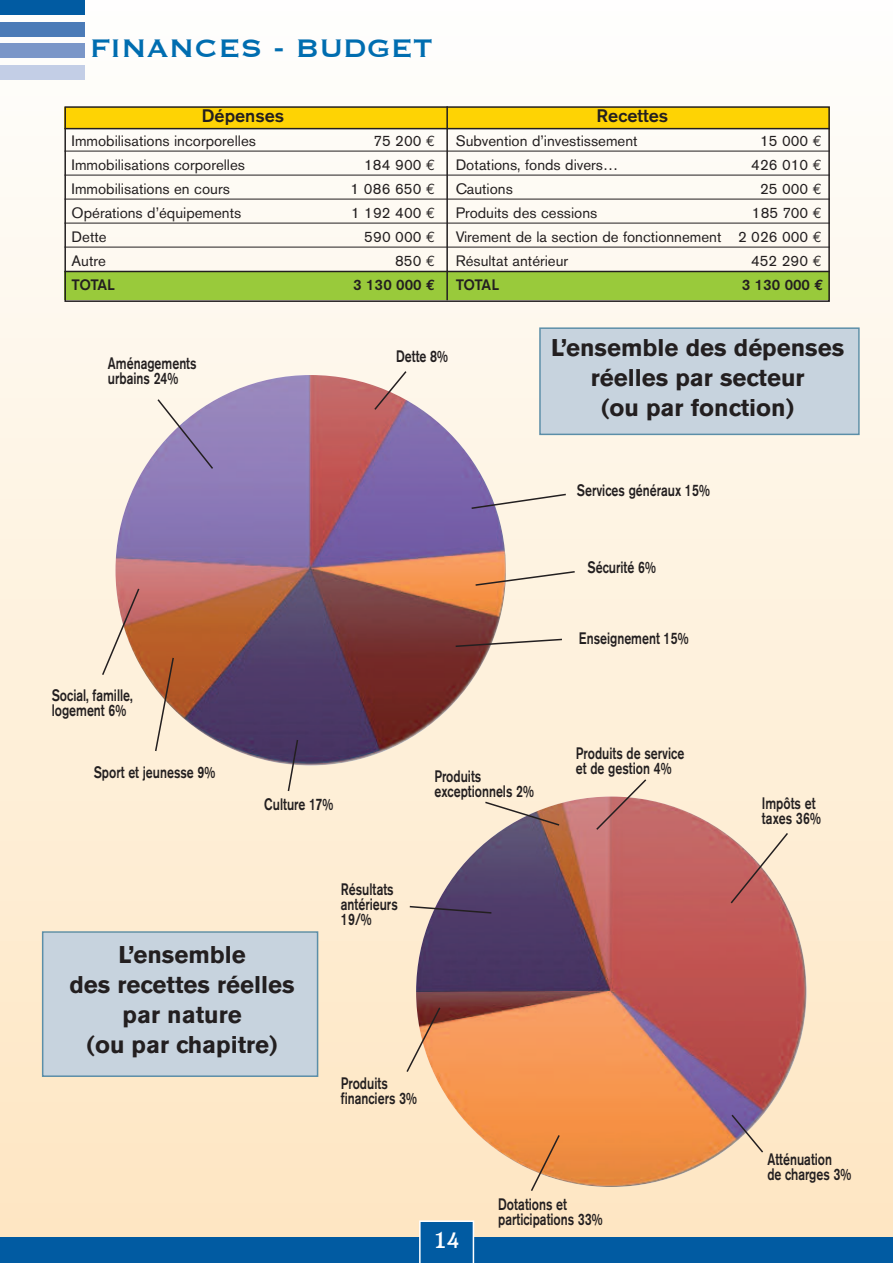
<style>
.page{position:relative;width:893px;height:1263px;background:#fff}
.page>*{position:absolute;margin:0;border:0;box-sizing:border-box;transform-origin:0 0}
.t1{font:33px "Copperplate";color:#006db0}
.t2{font:700 24px/30px "Akzidenz Grotesk BE";color:#231f20;text-align:center}
.t3{font:500 22.5px "Blindfish";color:#fff}
.t4{font:500 18px "Akzidenz Grotesk BE";color:#231f20}
.t5{font:500 16.5px/15px "Akzidenz Grotesk BE";color:#231f20;scale:.75 1}
.t6{font:15px "Akzidenz Grotesk BE";color:#231f20}
.t7{font:500 15px "Akzidenz Grotesk BE";color:#231f20}
.s1{font-family:"Euro Mono"}
.s2{font-family:"Euro Mono";font-weight:700}
</style>
<div class="page">
<div style="left:0;top:0;width:893px;height:1263px;background:linear-gradient(to bottom,#fcfcfb,#fee6c1)"></div>
<div style="left:0;top:0;width:85px;height:15px;background:#015ba2"></div>
<div style="left:0;top:22px;width:85px;height:15px;background:#4b7bb7"></div>
<div style="left:0;top:43px;width:85px;height:15px;background:#7a96c8"></div>
<div style="left:0;top:65px;width:85px;height:14px;background:#c3cee6"></div>
<div style="left:0;top:1237px;width:893px;height:26px;background:#015ba2"></div>
<svg style="left:419px;top:1220px;width:55px;height:43px"></svg>
<div style="left:64px;top:107px;width:766px;height:22px;background:#fed304"></div>
<div style="left:64px;top:272px;width:766px;height:28px;background:#99ca3b"></div>
<hr style="left:64px;top:128px;width:766px;height:1px;background:#231f20">
<hr style="left:64px;top:151px;width:766px;height:1px;background:#231f20">
<hr style="left:64px;top:175px;width:766px;height:1px;background:#231f20">
<hr style="left:64px;top:199px;width:766px;height:1px;background:#231f20">
<hr style="left:64px;top:223px;width:766px;height:1px;background:#231f20">
<hr style="left:64px;top:247px;width:766px;height:1px;background:#231f20">
<hr style="left:64px;top:271px;width:766px;height:1px;background:#231f20">
<div style="left:64px;top:106px;width:766px;height:196px;border:2px solid #231f20"></div>
<hr style="left:446px;top:106px;width:2px;height:194px;background:#231f20">
<div style="left:43px;top:933px;width:274px;height:142px;background:#c7d3de"></div>
<div style="left:42px;top:931px;width:276px;height:146px;border:2px solid #5b8ea8"></div>
<div style="left:541px;top:329px;width:317px;height:105px;background:#c7d3de"></div>
<div style="left:539px;top:327px;width:321px;height:108px;border:2px solid #5b8ea8"></div>
<img style="left:115px;top:375px;width:391px;height:390px;border-radius:50%">
<img style="left:416px;top:796px;width:390px;height:391px;border-radius:50%">
<svg style="left:373px;top:369px;width:35px;height:42px"></svg>
<svg style="left:470px;top:493px;width:97px;height:17px;background:#cdc1c6"></svg>
<svg style="left:474px;top:570px;width:102px;height:17px;background:#e8c6a7"></svg>
<svg style="left:156px;top:398px;width:59px;height:72px;background:#b2a3c4"></svg>
<svg style="left:101px;top:587px;width:40px;height:90px;background:#e1bca9"></svg>
<svg style="left:154px;top:656px;width:21px;height:97px;background:#cfa283"></svg>
<svg style="left:287px;top:738px;width:12px;height:55px"></svg>
<svg style="left:454px;top:638px;width:110px;height:10px"></svg>
<svg style="left:484px;top:800px;width:77px;height:27px;background:#cfb4a2"></svg>
<svg style="left:595px;top:778px;width:53px;height:53px;background:#d39a92"></svg>
<svg style="left:729px;top:831px;width:60px;height:74px;background:#d9a195"></svg>
<svg style="left:730px;top:1113px;width:35px;height:41px"></svg>
<svg style="left:529px;top:1133px;width:32px;height:60px;background:#e7a065"></svg>
<svg style="left:405px;top:1006px;width:37px;height:68px;background:#daa683"></svg>
<svg style="left:408px;top:905px;width:85px;height:9px"></svg>
<h1 class="t1" style="left:90px;top:32px;width:344px">FINANCES - BUDGET</h1>
<p class="t4" style="left:202px;top:109px;width:84px">Dépenses</p>
<p class="t4" style="left:597px;top:109px;width:73px">Recettes</p>
<p class="t6" style="left:72px;top:135px;width:186px">Immobilisations incorporelles</p>
<p class="t6" style="left:373px;top:135px;width:63px">75 200 <span class="s1">€</span></p>
<p class="t6" style="left:456px;top:135px;width:183px">Subvention d’investissement</p>
<p class="t6" style="left:760px;top:135px;width:63px">15 000 <span class="s1">€</span></p>
<p class="t6" style="left:72px;top:159px;width:175px">Immobilisations corporelles</p>
<p class="t6" style="left:364px;top:159px;width:73px">184 900 <span class="s1">€</span></p>
<p class="t6" style="left:456px;top:159px;width:164px">Dotations, fonds divers…</p>
<p class="t6" style="left:751px;top:159px;width:72px">426 010 <span class="s1">€</span></p>
<p class="t6" style="left:72px;top:183px;width:160px">Immobilisations en cours</p>
<p class="t6" style="left:350px;top:183px;width:86px">1 086 650 <span class="s1">€</span></p>
<p class="t6" style="left:456px;top:183px;width:59px">Cautions</p>
<p class="t6" style="left:760px;top:183px;width:63px">25 000 <span class="s1">€</span></p>
<p class="t6" style="left:72px;top:207px;width:171px">Opérations d’équipements</p>
<p class="t6" style="left:351px;top:207px;width:85px">1 192 400 <span class="s1">€</span></p>
<p class="t6" style="left:456px;top:207px;width:143px">Produits des cessions</p>
<p class="t6" style="left:752px;top:207px;width:71px">185 700 <span class="s1">€</span></p>
<p class="t6" style="left:72px;top:231px;width:37px">Dette</p>
<p class="t6" style="left:364px;top:231px;width:73px">590 000 <span class="s1">€</span></p>
<p class="t6" style="left:456px;top:231px;width:368px">Virement de la section de fonctionnement 2 026 000 <span class="s1">€</span></p>
<p class="t6" style="left:72px;top:255px;width:36px">Autre</p>
<p class="t6" style="left:395px;top:255px;width:42px">850 <span class="s1">€</span></p>
<p class="t6" style="left:456px;top:255px;width:114px">Résultat antérieur</p>
<p class="t6" style="left:751px;top:255px;width:72px">452 290 <span class="s1">€</span></p>
<p class="t7" style="left:72px;top:279px;width:45px">TOTAL</p>
<p class="t7" style="left:353px;top:279px;width:83px">3 130 000 <span class="s2">€</span></p>
<p class="t7" style="left:456px;top:279px;width:45px">TOTAL</p>
<p class="t7" style="left:742px;top:279px;width:83px">3 130 000 <span class="s2">€</span></p>
<p class="t5" style="left:108px;top:357px;width:120px">Aménagements urbains 24%</p>
<p class="t5" style="left:396px;top:350px;width:71px">Dette 8%</p>
<h2 class="t2" style="left:551px;top:335px;width:295px">L’ensemble des dépenses réelles par secteur<br>(ou par fonction)</h2>
<p class="t5" style="left:52px;top:688px;width:110px">Social, famille, logement 6%</p>
<p class="t5" style="left:94px;top:766px;width:164px">Sport et jeunesse 9%</p>
<p class="t5" style="left:264px;top:798px;width:93px">Culture 17%</p>
<p class="t5" style="left:434px;top:770px;width:134px">Produits exceptionnels 2%</p>
<h2 class="t2" style="left:69px;top:941px;width:227px">L’ensemble<br>des recettes réelles par nature<br>(ou par chapitre)</h2>
<p class="t5" style="left:341px;top:883px;width:77px">Résultats antérieurs<br>19/%</p>
<p class="t5" style="left:341px;top:1077px;width:103px">Produits financiers 3%</p>
<p class="t5" style="left:577px;top:484px;width:179px">Services généraux 15%</p>
<p class="t5" style="left:587px;top:561px;width:93px">Sécurité 6%</p>
<p class="t5" style="left:579px;top:632px;width:148px">Enseignement 15%</p>
<p class="t5" style="left:576px;top:747px;width:146px">Produits de service et de gestion 4%</p>
<p class="t5" style="left:762px;top:797px;width:80px">Impôts et taxes 36%</p>
<p class="t5" style="left:767px;top:1153px;width:113px">Atténuation<br>de charges 3%</p>
<h3 class="t3" style="left:434px;top:1226px;width:27px">14</h3>
<p class="t5" style="left:498px;top:1197px;width:141px">Dotations et participations 33%</p>
</div>
